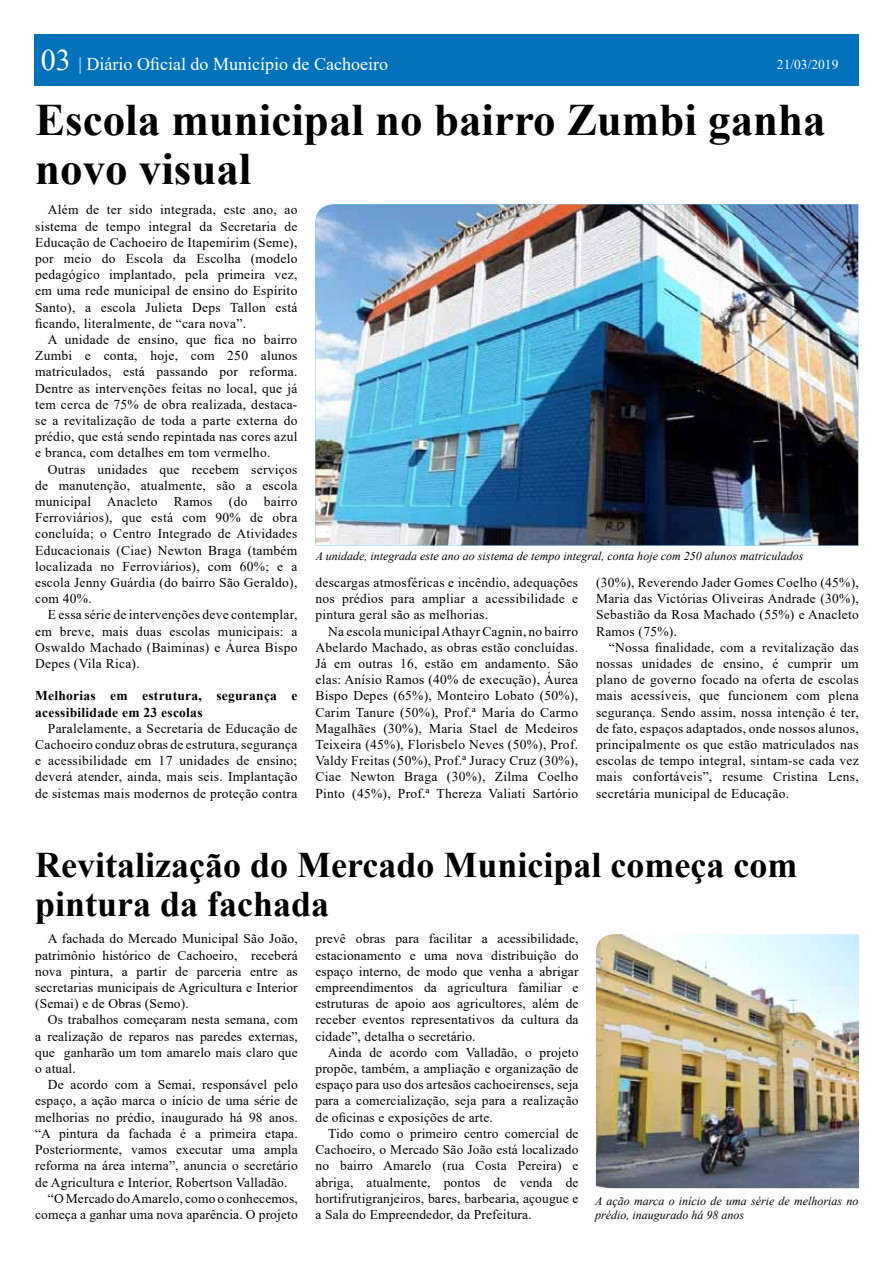
<style>
.page{position:relative;width:893px;height:1263px;background:#fff}
.page>*{position:absolute;margin:0;border:0;box-sizing:border-box;transform-origin:0 0}
.t1{font:700 45px/49.5px "Times New Roman";color:#000}
.t2{font:700 36px/39px "Times New Roman";color:#000}
.t3{font:18px "Times New Roman";color:#fff}
.t4{font:13.5px/16.2px "Times New Roman";letter-spacing:.01em;color:#000;text-align:justify}
.t5{font:700 13.5px/16.2px "Times New Roman";letter-spacing:.02em;color:#000}
.t6{font:13.5px "Times New Roman";color:#fff}
.t7{font:italic 12px/14.4px "Times New Roman";color:#000}
.s1{font-size:30px}
</style>
<div class="page">
<div style="left:34px;top:34px;width:824px;height:52px;background:#0072bc"></div>
<img style="left:315px;top:204px;width:543px;height:341px">
<img style="left:596px;top:934px;width:263px;height:254px">
<h3 class="t3" style="left:41px;top:51px;width:349px"><span class="s1">03</span> | Diário Oficial do Município de Cachoeiro</h3>
<p class="t6" style="left:777px;top:54px;width:63px">21/03/2019</p>
<h1 class="t1" style="left:35px;top:94px;width:792px">Escola municipal no bairro Zumbi ganha novo visual</h1>
<p class="t4" style="left:35px;top:201px;width:264px;text-indent:13px">Além de ter sido integrada, este ano, ao sistema de tempo integral da Secretaria de Educação de Cachoeiro de Itapemirim (Seme), por meio do Escola da Escolha (modelo pedagógico implantado, pela primeira vez, em uma rede municipal de ensino do Espírito Santo), a escola Julieta Deps Tallon está ficando, literalmente, de “cara nova”.</p>
<p class="t4" style="left:35px;top:331px;width:264px;text-indent:13px">A unidade de ensino, que fica no bairro Zumbi e conta, hoje, com 250 alunos matriculados, está passando por reforma.<br>Dentre as intervenções feitas no local, que já tem cerca de 75% de obra realizada, destaca&shy;se a revitalização de toda a parte externa do prédio, que está sendo repintada nas cores azul e branca, com detalhes em tom vermelho.</p>
<p class="t4" style="left:35px;top:461px;width:264px;text-indent:13px">Outras unidades que recebem serviços de manutenção, atualmente, são a escola municipal Anacleto Ramos (do bairro Ferroviários), que está com 90% de obra concluída; o Centro Integrado de Atividades Educacionais (Ciae) Newton Braga (também localizada no Ferroviários), com 60%; e a escola Jenny Guárdia (do bairro São Geraldo), com 40%.</p>
<p class="t4" style="left:35px;top:606px;width:264px;text-indent:13px">E essa série de intervenções deve contemplar, em breve, mais duas escolas municipais: a Oswaldo Machado (Baiminas) e Áurea Bispo Depes (Vila Rica).</p>
<p class="t5" style="left:35px;top:687px;width:264px">Melhorias em estrutura, segurança e acessibilidade em 23 escolas</p>
<p class="t4" style="left:35px;top:720px;width:264px;text-indent:13px">Paralelamente, a Secretaria de Educação de Cachoeiro conduz obras de estrutura, segurança e acessibilidade em 17 unidades de ensino; deverá atender, ainda, mais seis. Implantação de sistemas mais modernos de proteção contra</p>
<p class="t7" style="left:316px;top:549px;width:489px">A unidade, integrada este ano ao sistema de tempo integral, conta hoje com 250 alunos matriculados</p>
<p class="t4" style="left:315px;top:574px;width:264px">descargas atmosféricas e incêndio, adequações nos prédios para ampliar a acessibilidade e pintura geral são as melhorias.</p>
<p class="t4" style="left:315px;top:623px;width:264px;text-indent:13px">Na escola municipal Athayr Cagnin, no bairro Abelardo Machado, as obras estão concluídas.<br>Já em outras 16, estão em andamento. São elas: Anísio Ramos (40% de execução), Áurea Bispo Depes (65%), Monteiro Lobato (50%), Carim Tanure (50%), Prof.ª Maria do Carmo Magalhães (30%), Maria Stael de Medeiros Teixeira (45%), Florisbelo Neves (50%), Prof.<br>Valdy Freitas (50%), Prof.ª Juracy Cruz (30%), Ciae Newton Braga (30%), Zilma Coelho Pinto (45%), Prof.ª Thereza Valiati Sartório</p>
<p class="t4" style="left:596px;top:574px;width:264px">(30%), Reverendo Jader Gomes Coelho (45%), Maria das Victórias Oliveiras Andrade (30%), Sebastião da Rosa Machado (55%) e Anacleto Ramos (75%).</p>
<p class="t4" style="left:596px;top:639px;width:264px;text-indent:13px">“Nossa finalidade, com a revitalização das nossas unidades de ensino, é cumprir um plano de governo focado na oferta de escolas mais acessíveis, que funcionem com plena segurança. Sendo assim, nossa intenção é ter, de fato, espaços adaptados, onde nossos alunos, principalmente os que estão matriculados nas escolas de tempo integral, sintam-se cada vez mais confortáveis”, resume Cristina Lens, secretária municipal de Educação.</p>
<h2 class="t2" style="left:35px;top:844px;width:764px">Revitalização do Mercado Municipal começa com pintura da fachada</h2>
<p class="t4" style="left:35px;top:930px;width:264px;text-indent:13px">A fachada do Mercado Municipal São João, patrimônio histórico de Cachoeiro, receberá nova pintura, a partir de parceria entre as secretarias municipais de Agricultura e Interior (Semai) e de Obras (Semo).</p>
<p class="t4" style="left:35px;top:1011px;width:264px;text-indent:13px">Os trabalhos começaram nesta semana, com a realização de reparos nas paredes externas, que ganharão um tom amarelo mais claro que o atual.</p>
<p class="t4" style="left:48px;top:1076px;width:251px">De acordo com a Semai, responsável pelo</p>
<p class="t4" style="left:35px;top:1092px;width:264px">espaço, a ação marca o início de uma série de</p>
<p class="t4" style="left:35px;top:1109px;width:264px">melhorias no prédio, inaugurado há 98 anos.</p>
<p class="t4" style="left:35px;top:1125px;width:264px">“A pintura da fachada é a primeira etapa.</p>
<p class="t4" style="left:35px;top:1141px;width:264px">Posteriormente, vamos executar uma ampla</p>
<p class="t4" style="left:35px;top:1157px;width:264px">reforma na área interna”, anuncia o secretário</p>
<p class="t4" style="left:35px;top:1173px;width:254px">de Agricultura e Interior, Robertson Valladão.</p>
<p class="t4" style="left:48px;top:1190px;width:251px">“O Mercado do Amarelo, como o conhecemos,</p>
<p class="t4" style="left:35px;top:1206px;width:264px">começa a ganhar uma nova aparência. O projeto</p>
<p class="t4" style="left:315px;top:930px;width:265px">prevê obras para facilitar a acessibilidade, estacionamento e uma nova distribuição do espaço interno, de modo que venha a abrigar empreendimentos da agricultura familiar e estruturas de apoio aos agricultores, além de receber eventos representativos da cultura da cidade”, detalha o secretário.</p>
<p class="t4" style="left:315px;top:1044px;width:265px;text-indent:13px">Ainda de acordo com Valladão, o projeto propõe, também, a ampliação e organização de espaço para uso dos artesãos cachoeirenses, seja para a comercialização, seja para a realização de oficinas e exposições de arte.</p>
<p class="t4" style="left:315px;top:1125px;width:265px;text-indent:13px">Tido como o primeiro centro comercial de Cachoeiro, o Mercado São João está localizado no bairro Amarelo (rua Costa Pereira) e abriga, atualmente, pontos de venda de hortifrutigranjeiros, bares, barbearia, açougue e a Sala do Empreendedor, da Prefeitura.</p>
<p class="t7" style="left:595px;top:1193px;width:265px">A ação marca o início de uma série de melhorias no prédio, inaugurado há 98 anos</p>
</div>
